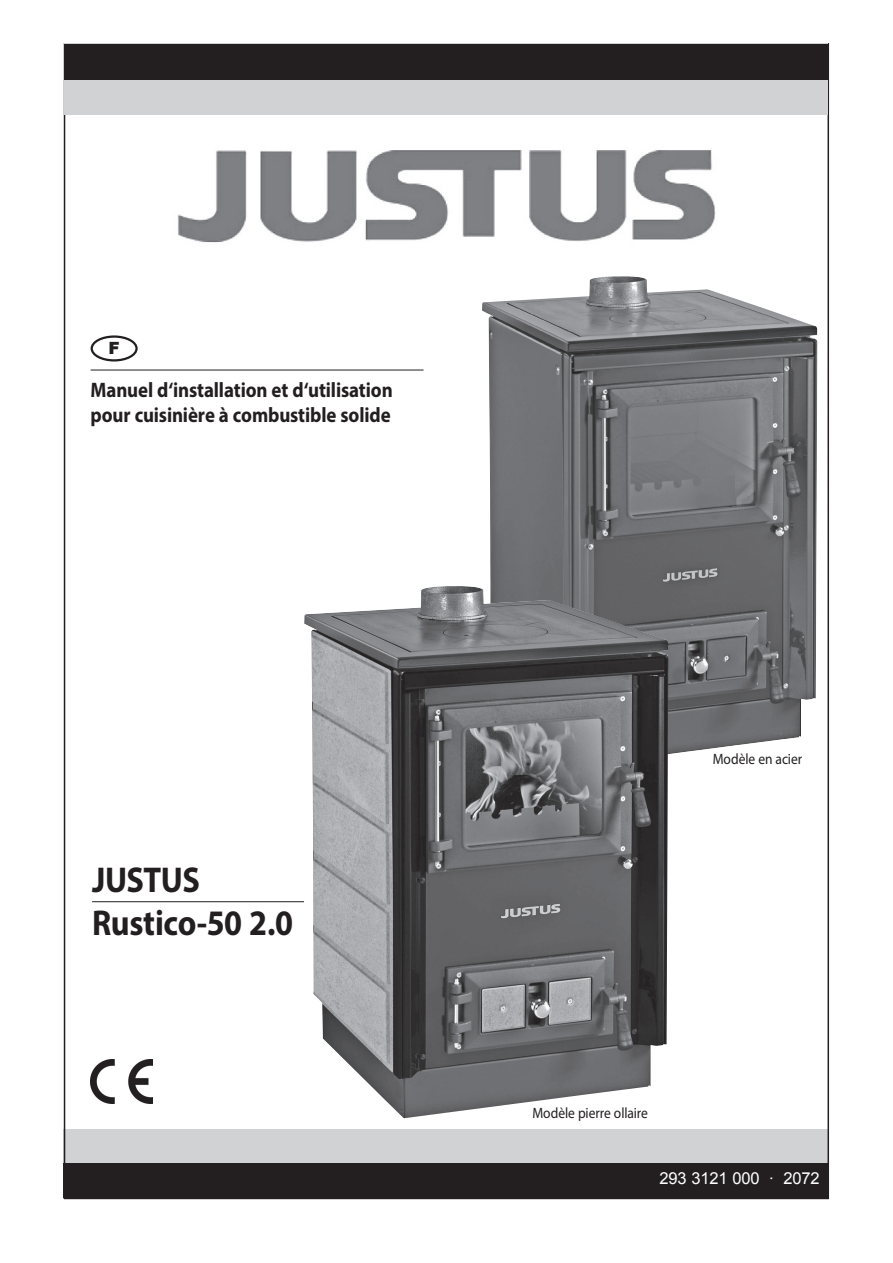
<style>
.page{position:relative;width:893px;height:1263px;background:#fff}
.page>*{position:absolute;margin:0;border:0;box-sizing:border-box;transform-origin:0 0}
.t1{font:700 36px/43.3px "Myriad Pro";letter-spacing:-.015em;color:#231f20;scale:.9 1}
.t2{font:700 21px/25.3px "Myriad Pro";letter-spacing:-.005em;color:#231f20;scale:.9 1}
.t3{font:900 16.8px "Arial";color:#231f20}
.t4{font:16.5px "Arial";letter-spacing:-.01em;color:#fff}
.t5{font:15px "Myriad Pro";letter-spacing:-.005em;color:#231f20;scale:.9 1}
</style>
<div class="page">
<div style="left:64px;top:1129px;width:765px;height:69px;background:#d1d2d4"></div>
<div style="left:64px;top:1163px;width:765px;height:34px;background:#231f20"></div>
<div style="left:65px;top:44px;width:763px;height:71px;background:#d1d2d4"></div>
<div style="left:65px;top:44px;width:763px;height:36px;background:#231f20"></div>
<img style="left:91px;top:1060px;width:61px;height:44px">
<div style="left:91px;top:335px;width:47px;height:26px;border:2px solid #231f20;border-radius:50%"></div>
<hr style="left:91px;top:370px;width:332px;height:1px;background:#231f20">
<hr style="left:92px;top:901px;width:212px;height:1px;background:#231f20">
<img style="left:177px;top:150px;width:539px;height:93px">
<img style="left:482px;top:276px;width:335px;height:478px">
<img style="left:304px;top:586px;width:364px;height:532px">
<p class="t3" style="left:109px;top:335px;width:13px">F</p>
<p class="t2" style="left:91px;top:376px;width:337px">Manuel d‘installation et d‘utilisation pour cuisinière à combustible solide</p>
<h1 class="t1" style="left:92px;top:857px;width:225px">JUSTUS<br>Rustico-50 2.0</h1>
<p class="t5" style="left:713px;top:750px;width:101px">Modèle en acier</p>
<p class="t5" style="left:532px;top:1104px;width:130px">Modèle pierre ollaire</p>
<p class="t4" style="left:660px;top:1167px;width:162px">293 3121 000 · 2072</p>
</div>
